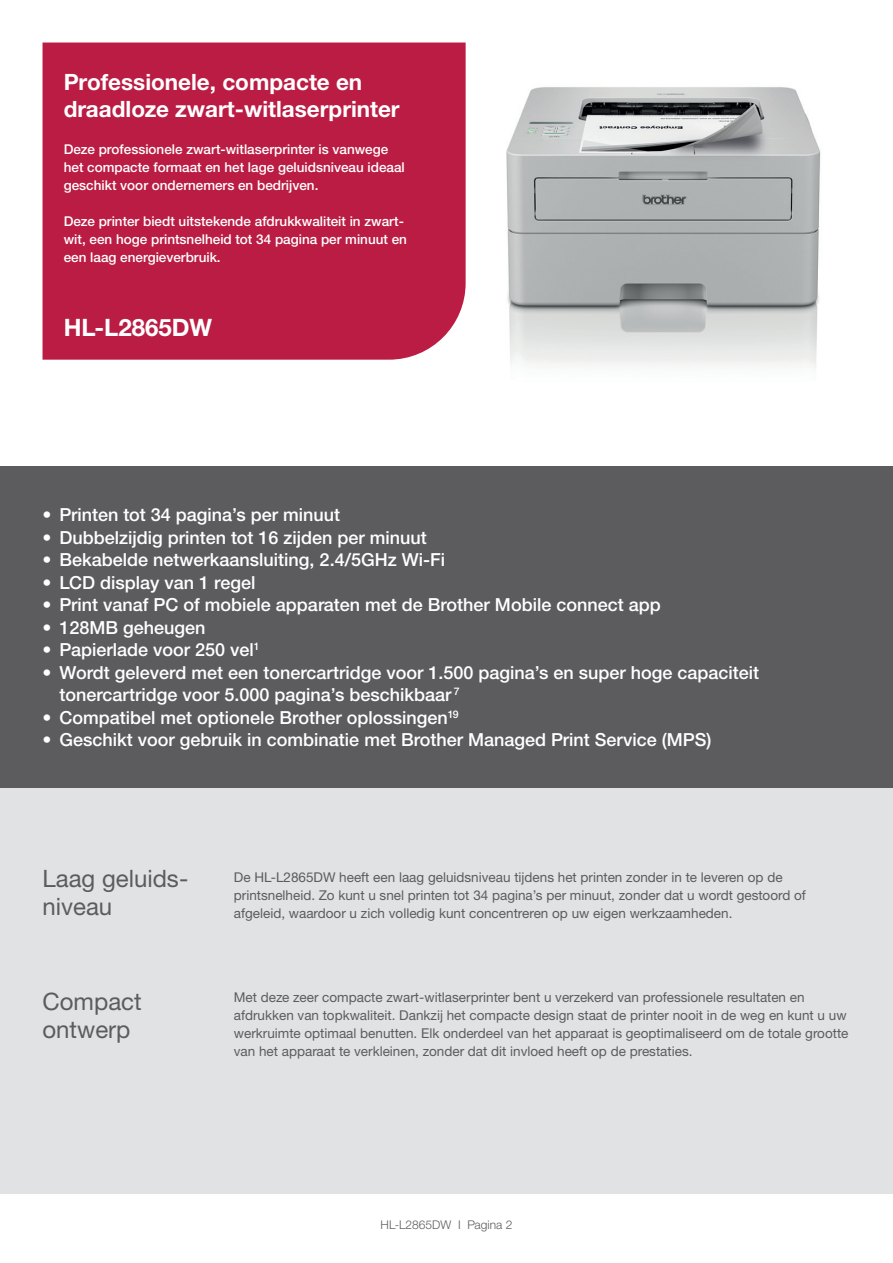
<style>
.page{position:relative;width:893px;height:1263px;background:#fff}
.page>*{position:absolute;margin:0;border:0;box-sizing:border-box;transform-origin:0 0}
.t1{font:24px/28.5px "Helvetica Neue LTW1 G";color:#5c5c5f}
.t2{font:700 24px "Helvetica Neue LTW1 G";color:#fff}
.t3{font:700 22.5px/27px "Helvetica Neue LTW1 G";color:#fff}
.t4{font:500 18px/22.5px "Helvetica Neue LTW1 G";color:#fff}
.t5{font:13.5px/18px "Helvetica Neue LTW1 G";color:#5c5c5f}
.t6{font:500 13.5px/18px "Helvetica Neue LTW1 G";color:#fff}
.t7{font:300 12px "Helvetica Neue LTW1 G";color:#5c5c5f}
</style>
<div class="page">
<div style="left:0;top:724px;width:893px;height:469px;background:#e1e2e4"></div>
<img style="left:506px;top:87px;width:315px;height:281px">
<div style="left:43px;top:43px;width:423px;height:317px;background:#bb1c43"></div>
<div style="left:0;top:466px;width:893px;height:322px;background:#5c5c5f"></div>
<h2 class="t3" style="left:64px;top:69px;width:337px">Professionele, compacte en draadloze zwart-witlaserprinter</h2>
<p class="t6" style="left:64px;top:140px;width:343px">Deze professionele zwart-witlaserprinter is vanwege het compacte formaat en het lage geluidsniveau ideaal geschikt voor ondernemers en bedrijven.</p>
<p class="t6" style="left:64px;top:212px;width:345px">Deze printer biedt uitstekende afdrukkwaliteit in zwart&shy;wit, een hoge printsnelheid tot 34 pagina per minuut en een laag energieverbruik.</p>
<h1 class="t2" style="left:64px;top:313px;width:150px">HL-L2865DW</h1>
<h3 class="t4" style="left:43px;top:504px;width:299px">• Printen tot 34 pagina’s per minuut</h3>
<h3 class="t4" style="left:43px;top:526px;width:386px">• Dubbelzijdig printen tot 16 zijden per minuut</h3>
<h3 class="t4" style="left:43px;top:549px;width:404px">• Bekabelde netwerkaansluiting, 2.4/5GHz Wi-Fi</h3>
<h3 class="t4" style="left:43px;top:571px;width:214px">• LCD display van 1 regel</h3>
<h3 class="t4" style="left:43px;top:594px;width:620px">• Print vanaf PC of mobiele apparaten met de Brother Mobile connect app</h3>
<h3 class="t4" style="left:43px;top:616px;width:165px">• 128MB geheugen</h3>
<h3 class="t4" style="left:43px;top:639px;width:219px">• Papierlade voor 250 vel<sup>1</sup></h3>
<h3 class="t4" style="left:60px;top:661px;width:701px;text-indent:-17px">• Wordt geleverd met een tonercartridge voor 1.500 pagina’s en super hoge capaciteit tonercartridge voor 5.000 pagina’s beschikbaar <sup>7</sup></h3>
<h3 class="t4" style="left:43px;top:706px;width:418px">• Compatibel met optionele Brother oplossingen<sup>19</sup></h3>
<h3 class="t4" style="left:43px;top:729px;width:670px">• Geschikt voor gebruik in combinatie met Brother Managed Print Service (MPS)</h3>
<h1 class="t1" style="left:43px;top:864px;width:147px">Laag geluids&shy;niveau</h1>
<p class="t5" style="left:234px;top:868px;width:573px">De HL-L2865DW heeft een laag geluidsniveau tijdens het printen zonder in te leveren op de printsnelheid. Zo kunt u snel printen tot 34 pagina’s per minuut, zonder dat u wordt gestoord of afgeleid, waardoor u zich volledig kunt concentreren op uw eigen werkzaamheden.</p>
<h1 class="t1" style="left:43px;top:987px;width:101px">Compact ontwerp</h1>
<p class="t5" style="left:234px;top:988px;width:616px">Met deze zeer compacte zwart-witlaserprinter bent u verzekerd van professionele resultaten en afdrukken van topkwaliteit. Dankzij het compacte design staat de printer nooit in de weg en kunt u uw werkruimte optimaal benutten. Elk onderdeel van het apparaat is geoptimaliseerd om de totale grootte van het apparaat te verkleinen, zonder dat dit invloed heeft op de prestaties.</p>
<p class="t7" style="left:381px;top:1217px;width:133px">HL-L2865DW I Pagina 2</p>
</div>
